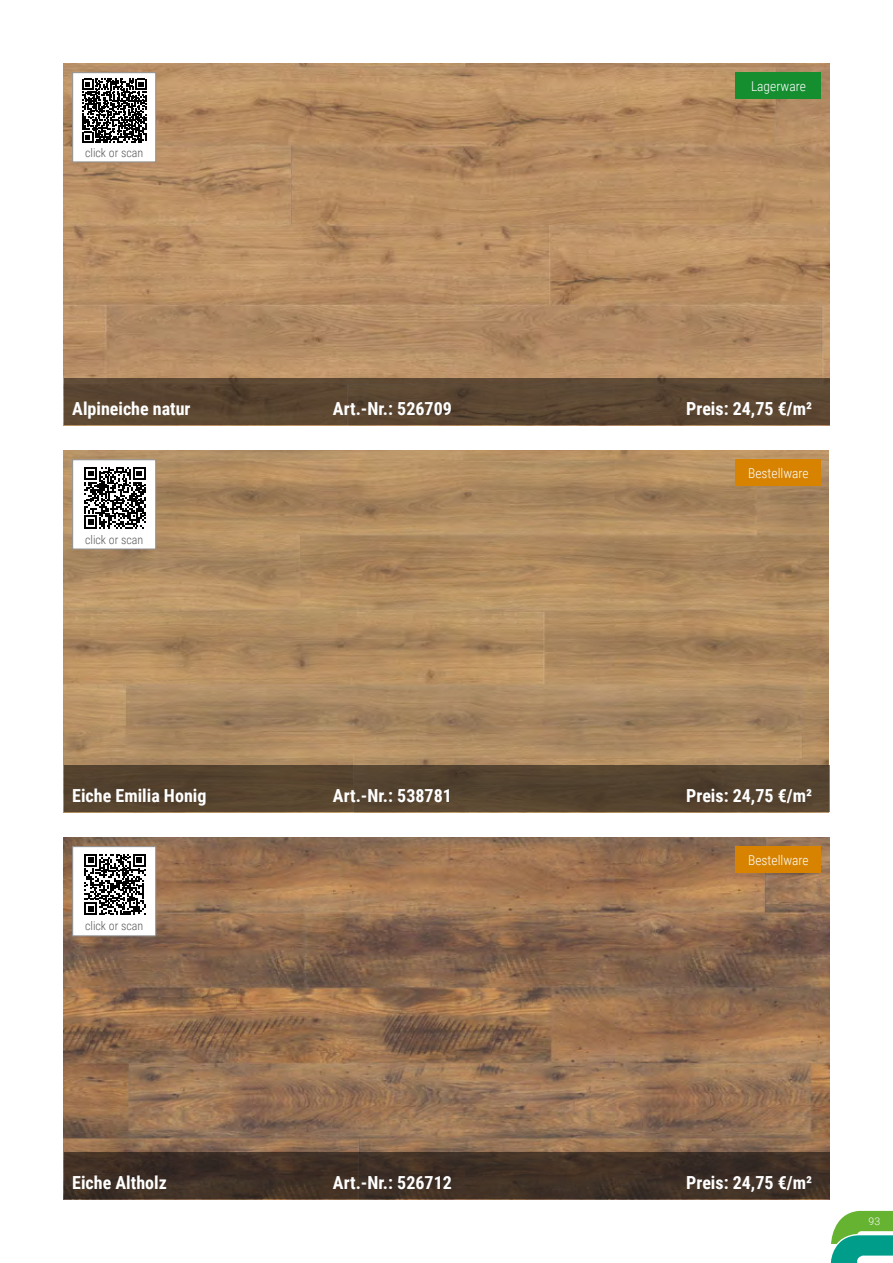
<style>
.page{position:relative;width:893px;height:1263px;background:#fff}
.page>*{position:absolute;margin:0;border:0;box-sizing:border-box;transform-origin:0 0}
.t1{font:700 18px "Roboto Condensed";color:#fff}
.t2{font:300 13.5px "Roboto Condensed";color:#fff}
.t3{font:300 12px "Roboto Condensed";color:#575756}
.t4{font:300 10.5px "Roboto";color:#fff}
</style>
<div class="page">
<img style="left:64px;top:64px;width:765px;height:314px">
<img style="left:64px;top:838px;width:765px;height:314px">
<img style="left:63px;top:451px;width:766px;height:361px">
<hr style="left:0;top:1054px;width:1px;height:145px;background:#000">
<svg style="left:64px;top:1152px;width:765px;height:47px;background:#3f3025"></svg>
<div style="left:64px;top:378px;width:765px;height:47px;background:#5c4732"></div>
<div style="left:64px;top:765px;width:765px;height:47px;background:#55432f"></div>
<div style="left:736px;top:846px;width:85px;height:27px;background:#d78300"></div>
<div style="left:736px;top:72px;width:85px;height:27px;background:#158e30"></div>
<div style="left:736px;top:459px;width:85px;height:27px;background:#d78300"></div>
<div style="left:72px;top:72px;width:84px;height:90px;background:#fff;border:1px solid #909090"></div>
<svg style="left:82px;top:79px;width:65px;height:64px"></svg>
<div style="left:72px;top:459px;width:84px;height:90px;background:#fff;border:1px solid #909090"></div>
<svg style="left:84px;top:467px;width:62px;height:61px"></svg>
<div style="left:72px;top:846px;width:84px;height:90px;background:#fff;border:1px solid #909090"></div>
<svg style="left:84px;top:854px;width:62px;height:61px"></svg>
<svg style="left:831px;top:1211px;width:62px;height:52px"></svg>
<p class="t3" style="left:85px;top:144px;width:60px">click or scan</p>
<p class="t2" style="left:751px;top:76px;width:56px">Lagerware</p>
<p class="t1" style="left:72px;top:396px;width:120px">Alpineiche natur</p>
<p class="t1" style="left:333px;top:396px;width:120px">Art.-Nr.: 526709</p>
<p class="t1" style="left:686px;top:396px;width:128px">Preis: 24,75 €/m²</p>
<p class="t3" style="left:85px;top:531px;width:60px">click or scan</p>
<p class="t2" style="left:748px;top:463px;width:62px">Bestellware</p>
<p class="t1" style="left:72px;top:783px;width:136px">Eiche Emilia Honig</p>
<p class="t1" style="left:333px;top:783px;width:120px">Art.-Nr.: 538781</p>
<p class="t1" style="left:686px;top:783px;width:128px">Preis: 24,75 €/m²</p>
<p class="t3" style="left:85px;top:918px;width:60px">click or scan</p>
<p class="t2" style="left:748px;top:850px;width:62px">Bestellware</p>
<p class="t1" style="left:72px;top:1170px;width:96px">Eiche Altholz</p>
<p class="t1" style="left:333px;top:1170px;width:120px">Art.-Nr.: 526712</p>
<p class="t1" style="left:686px;top:1170px;width:128px">Preis: 24,75 €/m²</p>
<p class="t4" style="left:869px;top:1214px;width:13px">93</p>
</div>
